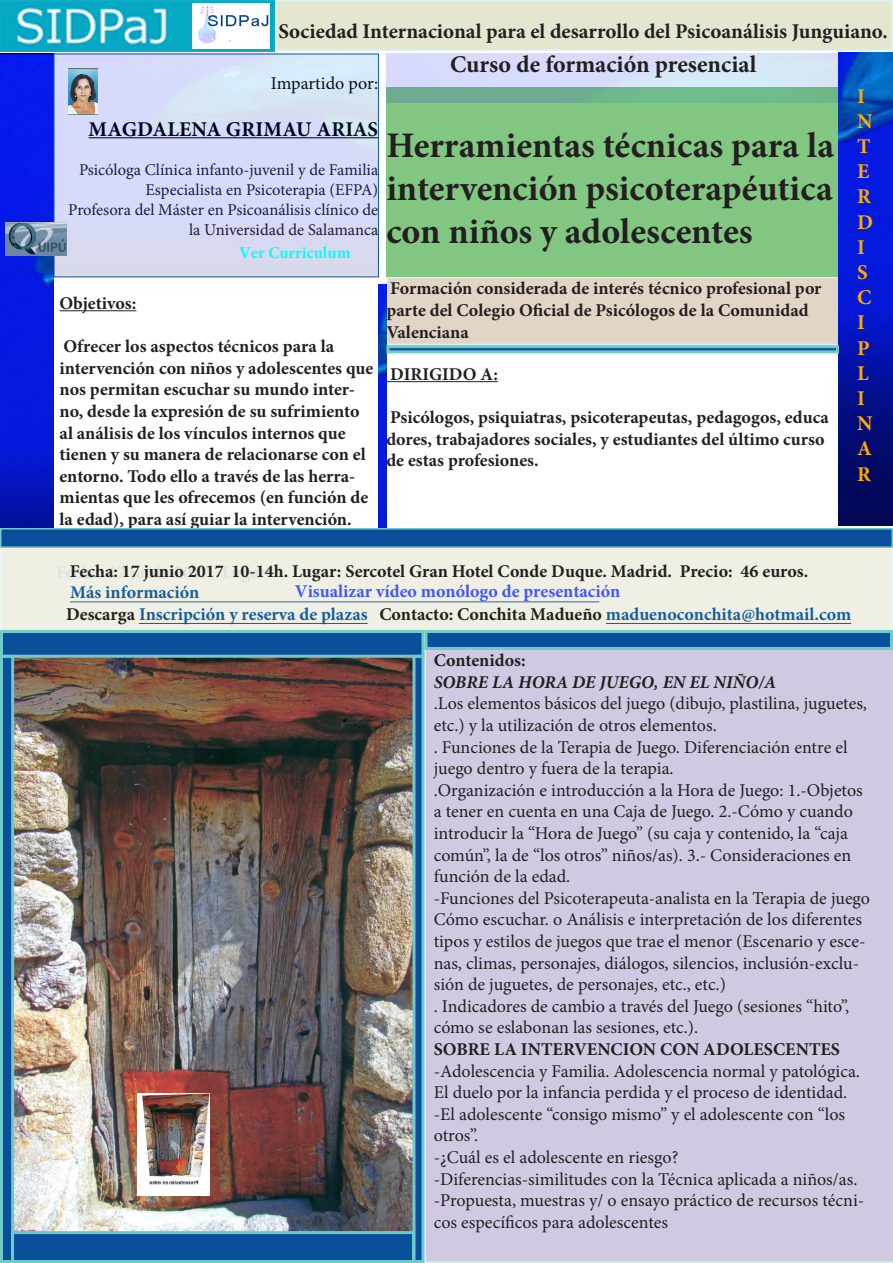
<style>
.page{position:relative;width:893px;height:1263px;background:#fff}
.page>*{position:absolute;margin:0;border:0;box-sizing:border-box;transform-origin:0 0}
.t1{font:700 36px/43.2px "Minion Pro";color:#231f20;text-align:justify}
.t2{font:700 24px "Minion Pro";color:#231f20}
.t3{font:700 21px "Minion Pro";color:#231f20}
.t4{font:700 21px "Minion Pro";letter-spacing:.01em;color:#000}
.t5{font:700 21px/25.2px "Minion Pro";color:#fa0}
.t6{font:18px/21.6px "Minion Pro";color:#231f20}
.t7{font:700 18px/21.6px "Minion Pro";color:#231f20}
.t8{font:700 18px/21.6px "Minion Pro";color:#175d9e}
.t9{font:700 18px "Minion Pro";color:#4055ff}
.t10{font:italic 700 18px "Minion Pro";color:#231f20}
.t11{font:18px "Minion Pro";color:#000}
.t12{font:16.5px/19.8px "Minion Pro";color:#231f20;text-align:right}
.t13{font:700 16.5px "Minion Pro";color:#0ff}
.s1{color:#231f20}
</style>
<div class="page">
<div style="left:424px;top:650px;width:469px;height:613px;background:#d1c9e2"></div>
<div style="left:1px;top:543px;width:891px;height:88px;background:#eff0e3"></div>
<div style="left:386px;top:277px;width:471px;height:68px;background:#e1d6c6"></div>
<div style="left:274px;top:0;width:619px;height:51px;background:#e5e6d0"></div>
<img style="left:0;top:54px;width:54px;height:474px">
<div style="left:386px;top:87px;width:480px;height:190px;background:#82c781"></div>
<img style="left:839px;top:52px;width:54px;height:474px">
<img style="left:54px;top:54px;width:325px;height:223px">
<img style="left:386px;top:54px;width:453px;height:49px">
<img style="left:0;top:0;width:274px;height:51px">
<hr style="left:60px;top:310px;width:76px;height:1px;background:#231f20">
<hr style="left:386px;top:381px;width:112px;height:1px;background:#231f20">
<img style="left:14px;top:658px;width:398px;height:573px">
<img style="left:378px;top:285px;width:8px;height:243px">
<div style="left:1px;top:529px;width:891px;height:18px;background:#0a4f9b"></div>
<div style="left:0;top:528px;width:893px;height:20px;border:2px solid #70cac9"></div>
<div style="left:2px;top:631px;width:421px;height:25px;background:#0a4f9b"></div>
<div style="left:0;top:630px;width:424px;height:28px;border:3px solid #70cac9"></div>
<div style="left:2px;top:656px;width:11px;height:605px;background:#0a4f9b"></div>
<div style="left:0;top:655px;width:14px;height:608px;border:3px solid #70cac9"></div>
<div style="left:414px;top:656px;width:9px;height:605px;background:#0a4f9b"></div>
<div style="left:412px;top:655px;width:12px;height:608px;border:3px solid #70cac9"></div>
<div style="left:13px;top:1232px;width:400px;height:29px;background:#0a4f9b"></div>
<div style="left:11px;top:1231px;width:404px;height:32px;border:3px solid #70cac9"></div>
<div style="left:426px;top:631px;width:465px;height:17px;background:#0a4f9b"></div>
<div style="left:424px;top:630px;width:469px;height:20px;border:3px solid #70cac9"></div>
<svg style="left:386px;top:345px;width:453px;height:8px;background:#56a9bd"></svg>
<hr style="left:70px;top:601px;width:529px;height:2px;background:#175d9e">
<hr style="left:139px;top:623px;width:229px;height:1px;background:#175d9e">
<hr style="left:606px;top:623px;width:245px;height:1px;background:#175d9e">
<img style="left:5px;top:222px;width:62px;height:33px">
<img style="left:69px;top:69px;width:28px;height:45px">
<img style="left:192px;top:3px;width:78px;height:46px">
<img style="left:138px;top:1094px;width:72px;height:102px">
<p class="t3" style="left:278px;top:17px;width:611px">Sociedad Internacional para el desarrollo del Psicoanálisis Junguiano.</p>
<p class="t11" style="left:271px;top:71px;width:109px">Impartido por:</p>
<p class="t4" style="left:89px;top:114px;width:291px">MAGDALENA GRIMAU ARIAS</p>
<p class="t12" style="left:79px;top:160px;width:301px">Psicóloga Clínica infanto-juvenil y de Familia</p>
<p class="t12" style="left:146px;top:180px;width:234px">Especialista en Psicoterapia (EFPA)</p>
<p class="t12" style="left:68px;top:200px;width:312px">Profesora del Máster en Psicoanálisis clínico de la Universidad de Salamanca</p>
<p class="t13" style="left:239px;top:241px;width:113px">Ver Curriculum</p>
<p class="t2" style="left:450px;top:47px;width:308px">Curso de formación presencial</p>
<p class="t1" style="left:386px;top:123px;width:449px">Herramientas técnicas para la intervención psicoterapéutica con niños y adolescentes</p>
<p class="t7" style="left:60px;top:292px;width:78px">Objetivos:</p>
<p class="t7" style="left:60px;top:335px;width:315px">Ofrecer los aspectos técnicos para la intervención con niños y adolescentes que nos permitan escuchar su mundo inter&shy;no, desde la expresión de su sufrimiento al análisis de los vínculos internos que tienen y su manera de relacionarse con el entorno. Todo ello a través de las herra&shy;mientas que les ofrecemos (en función de la edad), para así guiar la intervención.</p>
<p class="t7" style="left:386px;top:278px;width:437px">Formación considerada de interés técnico profesional por parte del Colegio Oficial de Psicólogos de la Comunidad<br>Valenciana</p>
<p class="t7" style="left:390px;top:363px;width:109px">DIRIGIDO A:</p>
<p class="t7" style="left:386px;top:406px;width:444px">Psicólogos, psiquiatras, psicoterapeutas, pedagogos, educa dores, trabajadores sociales, y estudiantes del último curso de estas profesiones.</p>
<p class="t5" style="left:857px;top:83px;width:17px">I<br>N<br>T<br>E<br>R<br>D<br>I<br>S<br>C<br>I<br>P<br>L<br>I<br>N<br>A<br>R</p>
<p class="t7" style="left:70px;top:560px;width:740px">Fecha: 17 junio 2017 10-14h. Lugar: Sercotel Gran Hotel Conde Duque. Madrid. Precio: 46 euros.</p>
<p class="t8" style="left:66px;top:581px;width:787px">Más información<br><span class="s1">Descarga</span> Inscripción y reserva de plazas <span class="s1">Contacto: Conchita Madueño</span> maduenoconchita@hotmail.com</p>
<p class="t7" style="left:434px;top:649px;width:93px">Contenidos:</p>
<p class="t10" style="left:434px;top:669px;width:344px">SOBRE LA HORA DE JUEGO, EN EL NIÑO/A</p>
<p class="t6" style="left:434px;top:693px;width:435px">.Los elementos básicos del juego (dibujo, plastilina, juguetes, etc.) y la utilización de otros elementos.</p>
<p class="t6" style="left:434px;top:736px;width:415px">. Funciones de la Terapia de Juego. Diferenciación entre el juego dentro y fuera de la terapia.</p>
<p class="t6" style="left:434px;top:779px;width:431px">.Organización e introducción a la Hora de Juego: 1.-Objetos a tener en cuenta en una Caja de Juego. 2.-Cómo y cuando introducir la “Hora de Juego” (su caja y contenido, la “caja común”, la de “los otros” niños/as). 3.- Consideraciones en función de la edad.</p>
<p class="t6" style="left:434px;top:887px;width:438px">-Funciones del Psicoterapeuta-analista en la Terapia de juego Cómo escuchar. o Análisis e interpretación de los diferentes tipos y estilos de juegos que trae el menor (Escenario y esce&shy;nas, climas, personajes, diálogos, silencios, inclusión-exclu&shy;sión de juguetes, de personajes, etc., etc.)</p>
<p class="t6" style="left:434px;top:995px;width:417px">. Indicadores de cambio a través del Juego (sesiones “hito”, cómo se eslabonan las sesiones, etc.).</p>
<p class="t7" style="left:434px;top:1038px;width:408px">SOBRE LA INTERVENCION CON ADOLESCENTES</p>
<p class="t6" style="left:434px;top:1060px;width:428px">-Adolescencia y Familia. Adolescencia normal y patológica.<br>El duelo por la infancia perdida y el proceso de identidad.</p>
<p class="t6" style="left:434px;top:1103px;width:413px">-El adolescente “consigo mismo” y el adolescente con “los otros”.</p>
<p class="t6" style="left:434px;top:1146px;width:246px">-¿Cuál es el adolescente en riesgo?</p>
<p class="t6" style="left:434px;top:1168px;width:425px">-Diferencias-similitudes con la Técnica aplicada a niños/as.</p>
<p class="t6" style="left:434px;top:1190px;width:432px">-Propuesta, muestras y/ o ensayo práctico de recursos técni&shy;cos específicos para adolescentes</p>
<p class="t7" style="left:56px;top:562px;width:217px">Fecha: 17 junio 2017 Lugar:</p>
<p class="t9" style="left:295px;top:579px;width:327px">Visualizar vídeo monólogo de presentación</p>
</div>
